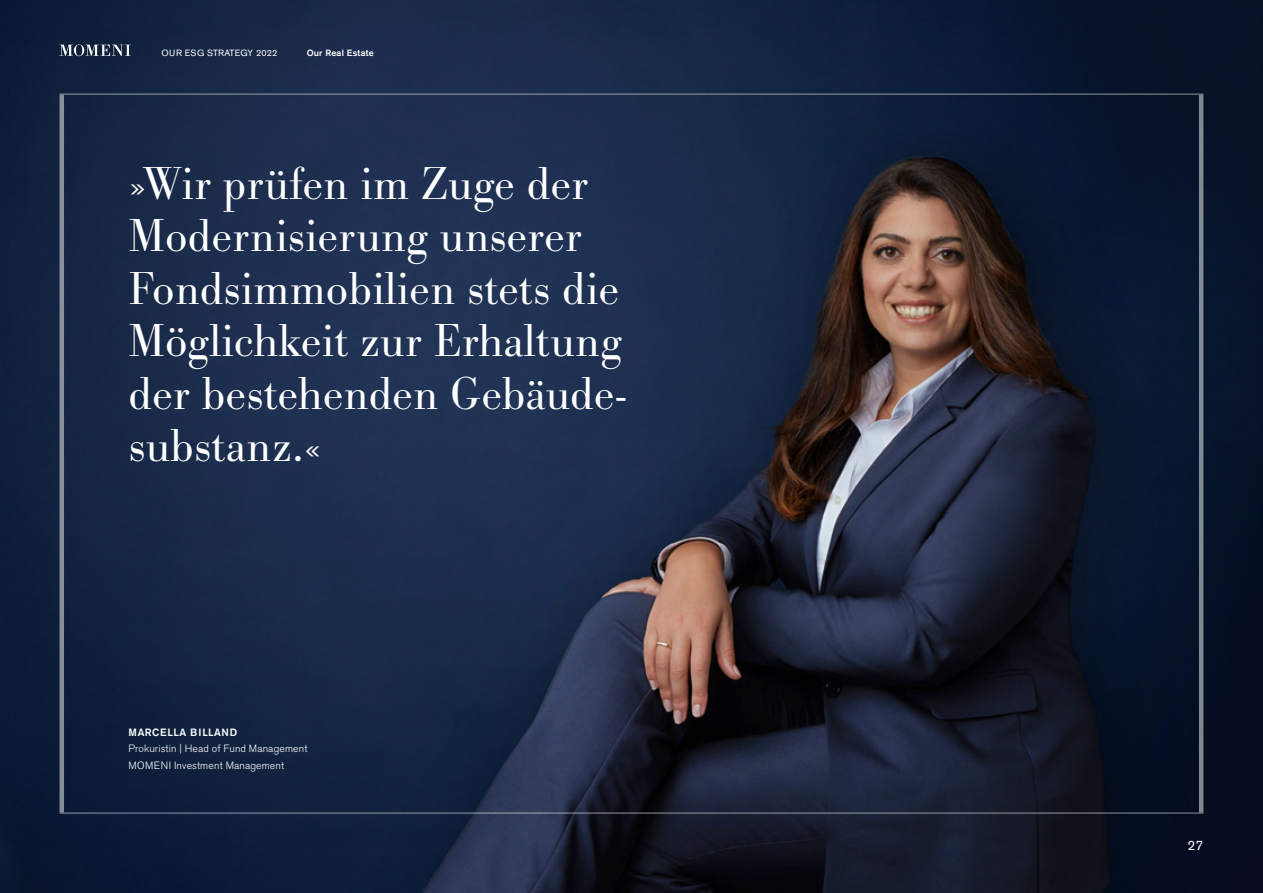
<style>
.page{position:relative;width:1263px;height:893px;background:#fff}
.page>*{position:absolute;margin:0;border:0;box-sizing:border-box;transform-origin:0 0}
.t1{font:300 48px/52.5px "Bodoni URW";color:#fff}
.t2{font:13.5px "Akzidenz Grotesk BE";color:#fff}
.t3{font:300 10.5px/16.5px "Akzidenz Grotesk BE";letter-spacing:.01em;color:#fff}
.t4{font:500 10.5px "Akzidenz Grotesk BE";letter-spacing:.05em;color:#fff}
.t5{font:9px "Akzidenz Grotesk BE";letter-spacing:.02em;color:#fff}
.t6{font:500 9px "Akzidenz Grotesk BE";letter-spacing:.02em;color:#fff}
</style>
<div class="page">
<img style="left:0;top:0;width:1263px;height:893px">
<svg style="left:1197px;top:411px;width:66px;height:482px;background:#060f23"></svg>
<div style="left:362px;top:84px;width:835px;height:809px;background:#000;opacity:.4"></div>
<img style="left:400px;top:115px;width:759px;height:778px">
<hr style="left:1199px;top:95px;width:4px;height:717px;background:#828894">
<hr style="left:60px;top:95px;width:4px;height:717px;background:#88909e">
<hr style="left:60px;top:94px;width:1143px;height:1px;background:#fff">
<hr style="left:60px;top:812px;width:1143px;height:2px;background:#fff">
<svg style="left:60px;top:44px;width:71px;height:12px"></svg>
<p class="t5" style="left:162px;top:47px;width:117px">OUR ESG STRATEGY 2022</p>
<p class="t6" style="left:307px;top:47px;width:69px">Our Real Estate</p>
<p class="t1" style="left:129px;top:157px;width:498px">»Wir prüfen im Zuge der<br>Modernisierung unserer<br>Fondsimmobilien stets die<br>Möglichkeit zur Erhaltung der bestehenden Gebäude&shy;substanz.«</p>
<p class="t4" style="left:129px;top:726px;width:110px">MARCELLA BILLAND</p>
<p class="t3" style="left:129px;top:741px;width:180px">Prokuristin | Head of Fund Management<br>MOMENI Investment Management</p>
<p class="t2" style="left:1187px;top:837px;width:18px">27</p>
</div>
